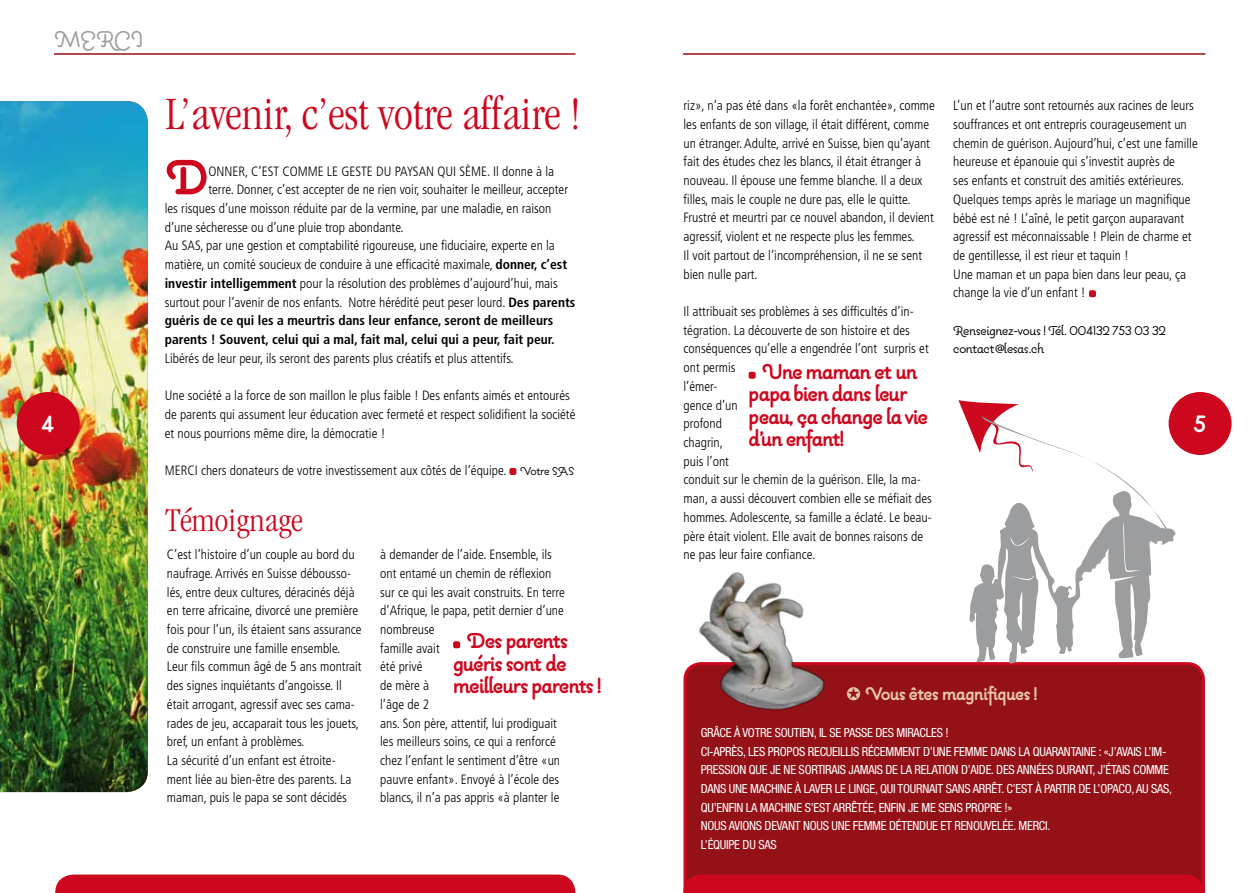
<style>
.page{position:relative;width:1259px;height:893px;background:#fff}
.page>*{position:absolute;margin:0;border:0;box-sizing:border-box;transform-origin:0 0}
.t1{font:700 58.5px "Pauline";color:#cd071e}
.t2{font:300 condensed 48px "Garamond";color:#cd071e}
.t3{font:300 condensed 34.5px "Garamond";color:#cd071e}
.t4{font:700 28.5px "Pauline";color:#fff}
.t5{font:27px "Pauline";color:#9c9d9f}
.t6{font:700 25.5px/22.5px "Pauline";letter-spacing:-.03em;color:#cd071e}
.t7{font:700 21.6px "Pauline";letter-spacing:-.02em;color:#e4c6ad}
.t8{font:15px/18.8px "Pauline";color:#000}
.t9{font:300 condensed 13.5px/18.8px "Frutiger";color:#000}
.t10{font:700 condensed 13.5px "Frutiger";color:#000}
.t11{font:condensed 12.6px/18.8px "Helvetica Neue";letter-spacing:-.02em;color:#fff}
.s1{font-weight:700}
.s2{font-family:"Pauline";font-weight:400;font-stretch:normal}
</style>
<div class="page">
<img style="left:0;top:101px;width:148px;height:691px">
<div style="left:509px;top:468px;width:7px;height:7px;background:#cd071e;border-radius:2px"></div>
<div style="left:683px;top:662px;width:522px;height:231px;background:#951118"></div>
<div style="left:1089px;top:290px;width:7px;height:7px;background:#cd071e;border-radius:2px"></div>
<div style="left:453px;top:641px;width:7px;height:7px;background:#cd071e;border-radius:2px"></div>
<div style="left:748px;top:372px;width:7px;height:7px;background:#cd071e;border-radius:2px"></div>
<svg style="left:958px;top:400px;width:218px;height:264px"></svg>
<hr style="left:54px;top:53px;width:521px;height:2px;background:#951118">
<div style="left:55px;top:874px;width:520px;height:19px;background:#cd071e"></div>
<div style="left:17px;top:392px;width:63px;height:63px;background:#cd071e;border-radius:50%"></div>
<hr style="left:683px;top:53px;width:522px;height:2px;background:#951118">
<div style="left:683px;top:874px;width:520px;height:19px;background:#cd071e"></div>
<div style="left:1168px;top:392px;width:63px;height:63px;background:#cd071e;border-radius:50%"></div>
<img style="left:690px;top:572px;width:136px;height:141px">
<h3 class="t5" style="left:54px;top:23px;width:90px">MERCI</h3>
<h2 class="t2" style="left:165px;top:88px;width:417px">L’avenir, c’est votre affaire !</h2>
<p class="t9" style="left:683px;top:96px;width:253px">riz», n’a pas été dans «la forêt enchantée», comme les enfants de son village, il était différent, comme un étranger. Adulte, arrivé en Suisse, bien qu’ayant fait des études chez les blancs, il était étranger à nouveau. I l épouse une femme blanche. I l a deux filles, mais le couple ne dure pas, elle le quitte.<br>Frustré et meurtri par ce nouvel abandon, il devient agressif, violent et ne respecte plus les femmes.<br>I l voit partout de l’incompréhension, il ne se sent bien nulle part.</p>
<p class="t9" style="left:683px;top:302px;width:250px">I l attribuait ses problèmes à ses difficultés d’in&shy;tégration. La découverte de son histoire et des conséquences qu’elle a engendrée l’ont surpris et ont permis<br>l’émer-<br>gence d’un<br>profond<br>chagrin,<br>puis l’ont<br>conduit sur le chemin de la guérison. Elle, la ma&shy;man, a aussi découvert combien elle se méfiait des hommes. Adolescente, sa famille a éclaté. Le beau&shy;père était violent. Elle avait de bonnes raisons de ne pas leur faire confiance.</p>
<p class="t9" style="left:953px;top:96px;width:246px">L’un et l’autre sont retournés aux racines de leurs souffrances et ont entrepris courageusement un chemin de guérison. Aujourd’hui, c’est une famille heureuse et épanouie qui s’investit auprès de<br>ses enfants et construit des amitiés extérieures.<br>Quelques temps après le mariage un magnifique bébé est né ! L’aîné, le petit garçon auparavant agressif est méconnaissable ! Plein de charme et de gentillesse, il est rieur et taquin !<br>U ne maman et un papa bien dans leur peau, ça change la vie d’un enfant !</p>
<p class="t8" style="left:953px;top:322px;width:214px">Renseignez-vous ! Tél. 004132 753 03 32 contact@lesas.ch</p>
<h1 class="t1" style="left:165px;top:140px;width:45px">D</h1>
<p class="t9" style="left:208px;top:162px;width:347px">onner, c’est comme le geste du paysan qui sème. Il donne à la</p>
<p class="t9" style="left:208px;top:180px;width:361px">terre. Donner, c’est accepter de ne rien voir, souhaiter le meilleur, accepter</p>
<p class="t9" style="left:165px;top:199px;width:388px">les risques d’une moisson réduite par de la vermine, par une maladie, en raison</p>
<p class="t9" style="left:165px;top:218px;width:240px">d’une sécheresse ou d’une pluie trop abondante.</p>
<p class="t9" style="left:165px;top:237px;width:391px">Au SAS, par une gestion et comptabilité rigoureuse, une fiduciaire, experte en la</p>
<p class="t9" style="left:165px;top:255px;width:404px">matière, un comité soucieux de conduire à une efficacité maximale, <span class="s1">donner, c’est</span></p>
<p class="t9" style="left:165px;top:274px;width:394px"><span class="s1">investir intelligemment</span> pour la résolution des problèmes d’aujourd’hui, mais</p>
<p class="t9" style="left:165px;top:293px;width:412px">surtout pour l’avenir de nos enfants. N otre hérédité peut peser lourd. <span class="s1">Des parents</span></p>
<p class="t10" style="left:165px;top:313px;width:390px">guéris de ce qui les a meurtris dans leur enfance, seront de meilleurs</p>
<p class="t10" style="left:165px;top:331px;width:391px">parents ! Souvent, celui qui a mal, fait mal, celui qui a peur, fait peur.</p>
<p class="t9" style="left:165px;top:349px;width:350px">Libérés de leur peur, ils seront des parents plus créatifs et plus attentifs.</p>
<p class="t9" style="left:165px;top:386px;width:412px">U ne société a la force de son maillon le plus faible ! Des enfants aimés et entourés de parents qui assument leur éducation avec fermeté et respect solidifient la société et nous pourrions même dire, la démocratie !</p>
<p class="t9" style="left:165px;top:461px;width:8px">MERCI</p>
<p class="t9" style="left:201px;top:461px;width:375px">chers donateurs de votre investissement aux côtés de l’équipe. <span class="s2">Votre SAS</span></p>
<h3 class="t6" style="left:748px;top:361px;width:181px;text-indent:13px">Une maman et un papa bien dans leur peau, ça change la vie d’un enfant!</h3>
<h3 class="t4" style="left:41px;top:405px;width:14px">4</h3>
<h3 class="t4" style="left:1193px;top:405px;width:14px">5</h3>
<h3 class="t3" style="left:165px;top:502px;width:139px">Témoignage</h3>
<p class="t9" style="left:167px;top:545px;width:196px">C’est l’histoire d’un couple au bord du naufrage. Arrivés en Suisse débousso&shy;lés, entre deux cultures, déracinés déjà en terre africaine, divorcé une première fois pour l’un, ils étaient sans assurance de construire une famille ensemble.<br>Leur fils commun âgé de 5 ans montrait des signes inquiétants d’angoisse. I l était arrogant, agressif avec ses cama&shy;rades de jeu, accaparait tous les jouets, bref, un enfant à problèmes.<br>La sécurité d’un enfant est étroite&shy;ment liée au bien-être des parents. La maman, puis le papa se sont décidés</p>
<p class="t9" style="left:380px;top:545px;width:186px">à demander de l’aide. Ensemble, ils ont entamé un chemin de réflexion sur ce qui les avait construits. En terre d’Afrique, le papa, petit dernier d’une nombreuse<br>famille avait<br>été privé<br>de mère à<br>l’âge de 2<br>ans. Son père, attentif, lui prodiguait les meilleurs soins, ce qui a renforcé chez l’enfant le sentiment d’être «un pauvre enfant». Envoyé à l’école des blancs, il n’a pas appris «à planter le</p>
<h3 class="t6" style="left:453px;top:631px;width:150px;text-indent:13px">Des parents guéris sont de meilleurs parents !</h3>
<h3 class="t7" style="left:846px;top:680px;width:193px">✪ Vous êtes magnifiques !</h3>
<p class="t11" style="left:701px;top:723px;width:470px">GRÂCE À VOTRE SOUTIEN, IL SE PASSE DES MIRACLES !<br>CI-APRÈS, LES PROPOS RECUEILLIS RÉCEMMENT D’UNE FEMME DANS LA QUARANTAINE : «J’AVAIS L’IM-PRESSION QUE JE NE SORTIRAIS JAMAIS DE LA RELATION D’AIDE. DES ANNÉES DURANT, J’ÉTAIS COMME DANS UNE MACHINE À LAVER LE LINGE, QUI TOURNAIT SANS ARRÊT. C’EST À PARTIR DE L’OPACO</p>
<p class="t11" style="left:1131px;top:779px;width:42px">, AU SAS ,</p>
<p class="t11" style="left:701px;top:798px;width:325px">QU’ENFIN LA MACHINE S’EST ARRÊTÉE, ENFIN JE ME SENS PROPRE !»<br>NOUS AVIONS DEVANT NOUS UNE FEMME DÉTENDUE ET RENOUVELÉE. MERCI</p>
<p class="t11" style="left:1047px;top:817px;width:5px">.</p>
<p class="t11" style="left:701px;top:835px;width:65px">L’ÉQUIPE DU SAS</p>
</div>
